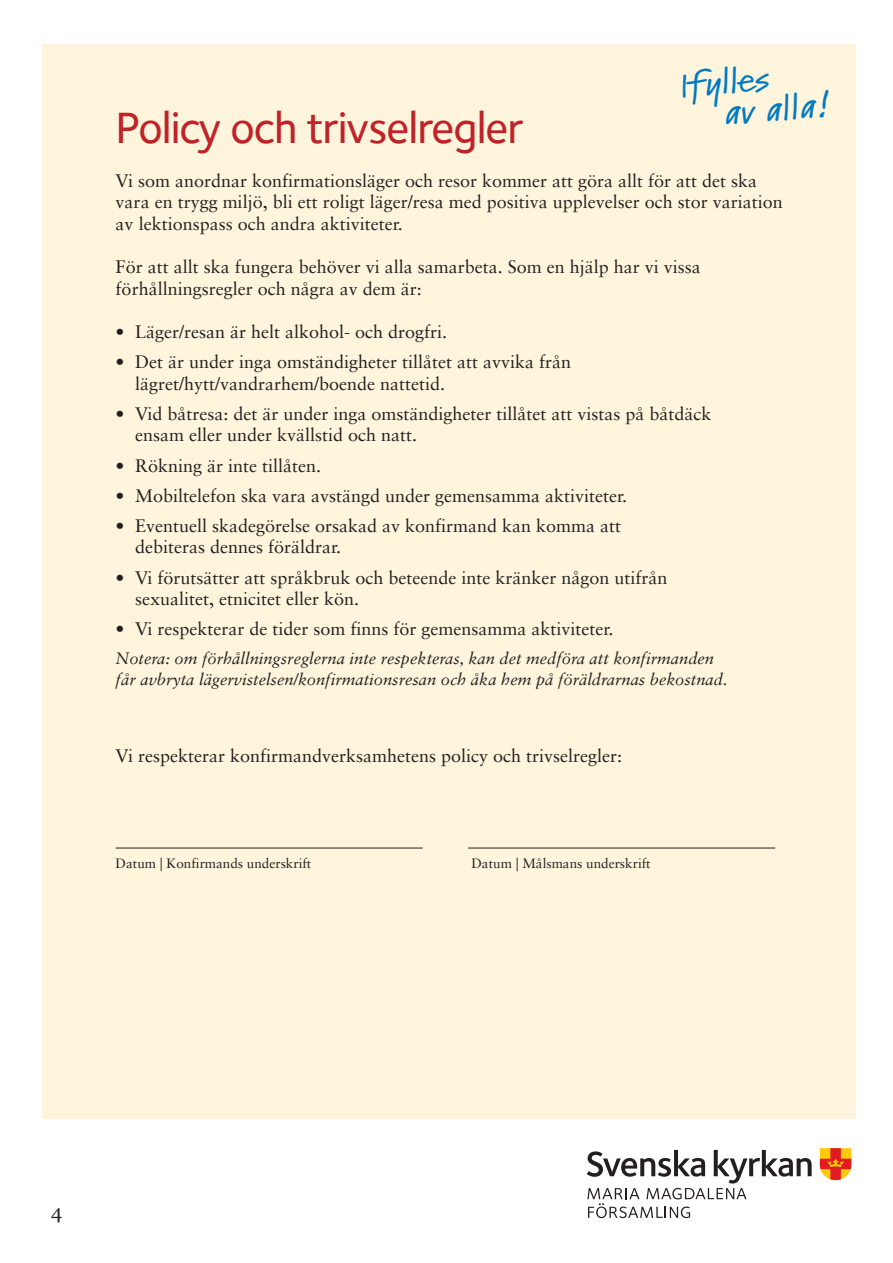
<style>
.page{position:relative;width:893px;height:1263px;background:#fff}
.page>*{position:absolute;margin:0;border:0;box-sizing:border-box;transform-origin:0 0}
.t1{font:500 45px "Foundry Sterling";letter-spacing:-.02em;color:#c02228}
.t2{font:600 expanded 30.9px "Kremlin Pro";color:#007ac2}
.t3{font:19.8px "Georgia";color:#231f20}
.t4{font:18px/21.6px "Sabon Roman Os F";color:#231f20}
.t5{font:16.5px/21.6px "Sabon Italic Os F";color:#231f20}
.t6{font:13.5px "Sabon Roman Os F";color:#231f20}
</style>
<div class="page">
<div style="left:43px;top:45px;width:813px;height:1074px;background:#fef5dc"></div>
<svg style="left:587px;top:1150px;width:225px;height:68px"></svg>
<svg style="left:820px;top:1148px;width:31px;height:32px"></svg>
<hr style="left:116px;top:848px;width:307px;height:1px;background:#231f20">
<hr style="left:468px;top:848px;width:307px;height:1px;background:#231f20">
<p class="t2" style="left:678px;top:64px;width:91px;rotate:-5deg">Ifylles</p>
<p class="t2" style="left:722px;top:92px;width:108px;rotate:-5deg">av alla!</p>
<p class="t1" style="left:116px;top:102px;width:410px">Policy och trivselregler</p>
<p class="t4" style="left:116px;top:170px;width:643px">Vi som anordnar konfirmationsläger och resor kommer att göra allt för att det ska</p>
<p class="t4" style="left:116px;top:191px;width:669px">vara en trygg miljö, bli ett roligt läger/resa med positiva upplevelser och stor variation av lektionspass och andra aktiviteter.</p>
<p class="t4" style="left:116px;top:256px;width:587px">För att allt ska fungera behöver vi alla samarbeta. Som en hjälp har vi vissa förhållningsregler och några av dem är:</p>
<p class="t4" style="left:116px;top:321px;width:333px">• Läger/resan är helt alkohol- och drogfri.</p>
<p class="t4" style="left:135px;top:351px;width:438px;text-indent:-19px">• Det är under inga omständigheter tillåtet att avvika från lägret/hytt/vandrarhem/boende nattetid.</p>
<p class="t4" style="left:135px;top:403px;width:578px;text-indent:-19px">• Vid båtresa: det är under inga omständigheter tillåtet att vistas på båtdäck ensam eller under kvällstid och natt.</p>
<p class="t4" style="left:116px;top:454px;width:207px">• Rökning är inte tillåten.</p>
<p class="t4" style="left:116px;top:484px;width:513px">• Mobiltelefon ska vara avstängd under gemensamma aktiviteter.</p>
<p class="t4" style="left:135px;top:514px;width:488px;text-indent:-19px">• Eventuell skadegörelse orsakad av konfirmand kan komma att debiteras dennes föräldrar.</p>
<p class="t4" style="left:135px;top:566px;width:534px;text-indent:-19px">• Vi förutsätter att språkbruk och beteende inte kränker någon utifrån sexualitet, etnicitet eller kön.</p>
<p class="t4" style="left:116px;top:618px;width:499px">• Vi respekterar de tider som finns för gemensamma aktiviteter.</p>
<p class="t5" style="left:116px;top:647px;width:613px">Notera: om förhållningsreglerna inte respekteras, kan det medföra att konfirmanden får avbryta lägervistelsen/konfirmationsresan och åka hem på föräldrarnas bekostnad.</p>
<p class="t4" style="left:116px;top:745px;width:508px">Vi respekterar konfirmandverksamhetens policy och trivselregler:</p>
<p class="t6" style="left:116px;top:856px;width:197px">Datum | Konfirmands underskrift</p>
<p class="t6" style="left:471px;top:856px;width:181px">Datum | Målsmans underskrift</p>
<p class="t3" style="left:51px;top:1198px;width:13px">4</p>
</div>
